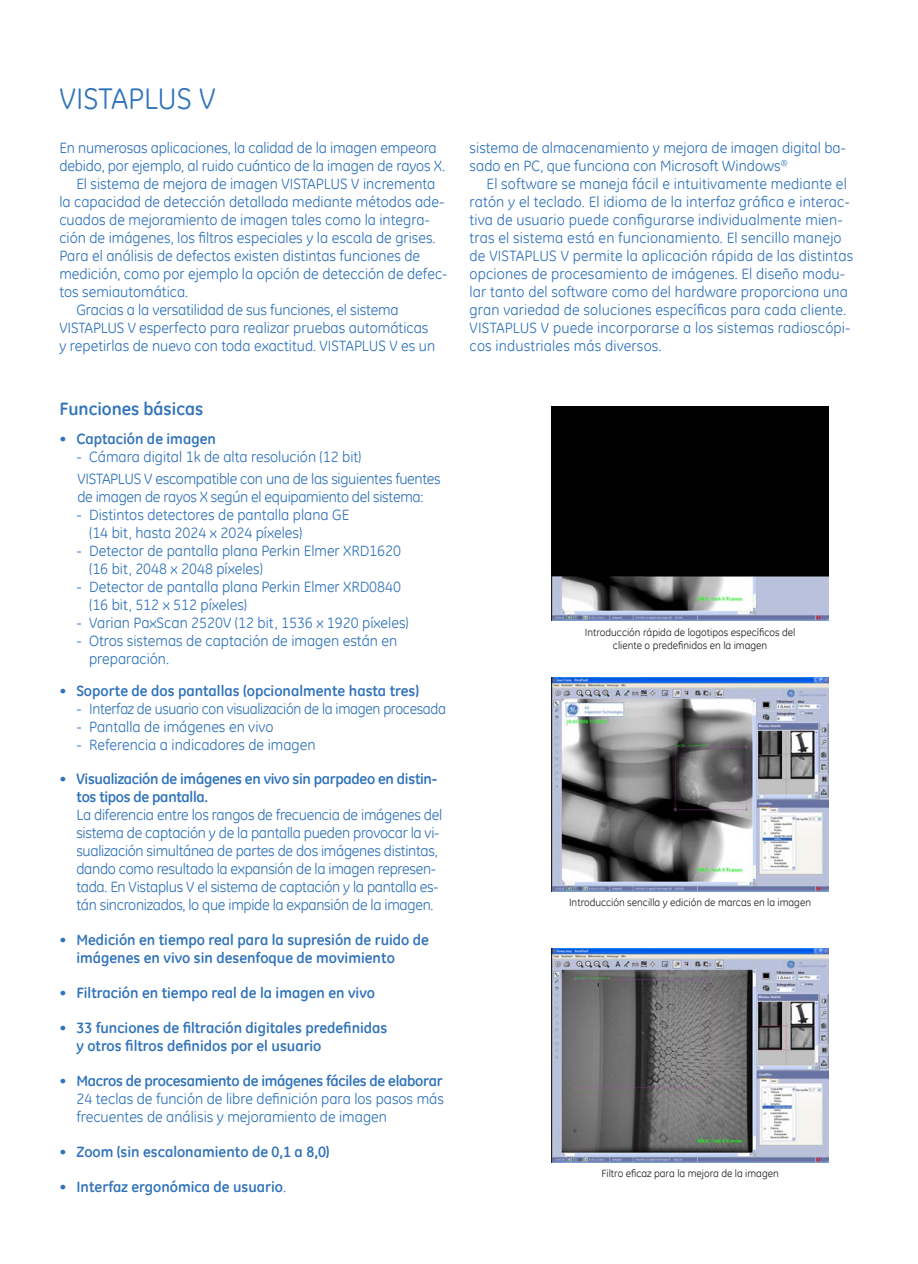
<style>
.page{position:relative;width:918px;height:1264px;background:#fff}
.page>*{position:absolute;margin:0;border:0;box-sizing:border-box;transform-origin:0 0}
.t1{font:30px "GE Inspira";color:#3073ba}
.t2{font:700 18px "GE Inspira";color:#3073ba}
.Aufzaehlung_1{font:15px/18px "GE Inspira";color:#3073ba}
.Aufzaehlung_1-2{font:15px/18px "GE Inspira";letter-spacing:-.02em;color:#3073ba}
.Absatzformat_2{font:15px/18px "GE Inspira";color:#3073ba}
.Aufzaehlung_1-3{font:700 15px/18px "GE Inspira";color:#3073ba}
.Absatzformat_2-2{font:15px "GE Inspira";letter-spacing:-.02em;color:#3073ba}
.Aufzaehlung_1-4{font:700 15px "GE Inspira";letter-spacing:-.02em;color:#3073ba}
.Absatzformat_2-3{font:700 15px "GE Inspira";color:#3073ba}
.Aufzaehlung_1-5{font:10.5px/12.6px "GE Inspira";color:#231f20;text-align:center}
.s1{font-weight:400}
.s2{font-weight:700}
</style>
<div class="page">
<img style="left:552px;top:677px;width:276px;height:214px">
<img style="left:552px;top:948px;width:276px;height:214px">
<img style="left:552px;top:406px;width:276px;height:214px">
<p class="t1" style="left:59px;top:79px;width:158px">VISTAPLUS V</p>
<p class="Aufzaehlung_1" style="left:59px;top:138px;width:387px">En numerosas aplicaciones, la calidad de la imagen empeora debido, por ejemplo, al ruido cuántico de la imagen de rayos X.</p>
<p class="Aufzaehlung_1" style="left:59px;top:174px;width:390px;text-indent:17px">El sistema de mejora de imagen VISTAPLUS V incrementa la capacidad de detección detallada mediante métodos ade&shy;cuados de mejoramiento de imagen tales como la integra&shy;ción de imágenes, los filtros especiales y la escala de grises.<br>Para el análisis de defectos existen distintas funciones de medición, como por ejemplo la opción de detección de defec&shy;tos semiautomática.</p>
<p class="Aufzaehlung_1" style="left:59px;top:300px;width:377px;text-indent:17px">Gracias a la versatilidad de sus funciones, el sistema<br>VISTAPLUS V esperfecto para realizar pruebas automáticas y repetirlas de nuevo con toda exactitud. VISTAPLUS V es un</p>
<p class="t2" style="left:59px;top:397px;width:145px">Funciones básicas</p>
<p class="Aufzaehlung_1-3" style="left:59px;top:429px;width:158px"><span class="s1">•</span> Captación de imagen</p>
<p class="Absatzformat_2" style="left:76px;top:447px;width:287px">- Cámara digital 1k de alta resolución (12 bit)</p>
<p class="Aufzaehlung_1-2" style="left:77px;top:470px;width:365px">VISTAPLUS V escompatible con una de las siguientes fuentes de imagen de rayos X según el equipamiento del sistema:</p>
<p class="Absatzformat_2" style="left:89px;top:506px;width:262px;text-indent:-13px">- Distintos detectores de pantalla plana GE (14 bit, hasta 2024 x 2024 píxeles)</p>
<p class="Absatzformat_2" style="left:89px;top:542px;width:313px;text-indent:-13px">- Detector de pantalla plana Perkin Elmer XRD1620 (16 bit, 2048 x 2048 píxeles)</p>
<p class="Absatzformat_2" style="left:89px;top:578px;width:313px;text-indent:-13px">- Detector de pantalla plana Perkin Elmer XRD0840 (16 bit, 512 x 512 píxeles)</p>
<p class="Absatzformat_2" style="left:76px;top:614px;width:334px">- Varian PaxScan 2520V (12 bit, 1536 x 1920 píxeles)</p>
<p class="Absatzformat_2" style="left:89px;top:632px;width:310px;text-indent:-13px">- Otros sistemas de captación de imagen están en preparación.</p>
<p class="Aufzaehlung_1-3" style="left:59px;top:682px;width:361px"><span class="s1">•</span> Soporte de dos pantallas (opcionalmente hasta tres)</p>
<p class="Absatzformat_2-2" style="left:76px;top:699px;width:371px">- Interfaz de usuario con visualización de la imagen procesada</p>
<p class="Absatzformat_2" style="left:76px;top:718px;width:199px">- Pantalla de imágenes en vivo</p>
<p class="Absatzformat_2" style="left:76px;top:736px;width:241px">- Referencia a indicadores de imagen</p>
<p class="Aufzaehlung_1-2" style="left:76px;top:769px;width:367px;text-indent:-17px">• <span class="s2">Visualización de imágenes en vivo sin parpadeo en distin&shy;tos tipos de pantalla.<br></span>La diferencia entre los rangos de frecuencia de imágenes del sistema de captación y de la pantalla pueden provocar la vi&shy;sualización simultánea de partes de dos imágenes distintas, dando como resultado la expansión de la imagen represen&shy;tada. En Vistaplus V el sistema de captación y la pantalla es&shy;tán sincronizados, lo que impide la expansión de la imagen.</p>
<p class="Aufzaehlung_1-3" style="left:76px;top:930px;width:354px;text-indent:-17px"><span class="s1">•</span> Medición en tiempo real para la supresión de ruido de imágenes en vivo sin desenfoque de movimiento</p>
<p class="Aufzaehlung_1-3" style="left:59px;top:983px;width:317px"><span class="s1">•</span> Filtración en tiempo real de la imagen en vivo</p>
<p class="Aufzaehlung_1-3" style="left:59px;top:1018px;width:330px"><span class="s1">•</span> 33 funciones de filtración digitales predefinidas</p>
<p class="Absatzformat_2-3" style="left:76px;top:1036px;width:247px">y otros filtros definidos por el usuario</p>
<p class="Aufzaehlung_1-4" style="left:59px;top:1071px;width:385px"><span class="s1">•</span> Macros de procesamiento de imágenes fáciles de elaborar</p>
<p class="Aufzaehlung_1" style="left:76px;top:1089px;width:369px">24 teclas de función de libre definición para los pasos más frecuentes de análisis y mejoramiento de imagen</p>
<p class="Aufzaehlung_1-3" style="left:59px;top:1142px;width:272px"><span class="s1">•</span> Zoom (sin escalonamiento de 0,1 a 8,0)</p>
<p class="Aufzaehlung_1-3" style="left:59px;top:1177px;width:228px"><span class="s1">•</span> Interfaz ergonómica de usuario<span class="s1">.</span></p>
<p class="Aufzaehlung_1" style="left:470px;top:138px;width:378px">sistema de almacenamiento y mejora de imagen digital ba&shy;sado en PC, que funciona con Microsoft Windows<sup>®</sup></p>
<p class="Aufzaehlung_1" style="left:470px;top:174px;width:385px;text-indent:17px">El software se maneja fácil e intuitivamente mediante el ratón y el teclado. El idioma de la interfaz gráfica e interac&shy;tiva de usuario puede configurarse individualmente mien&shy;tras el sistema está en funcionamiento. El sencillo manejo de VISTAPLUS V permite la aplicación rápida de las distintas opciones de procesamiento de imágenes. El diseño modu&shy;lar tanto del software como del hardware proporciona una gran variedad de soluciones específicas para cada cliente.<br>VISTAPLUS V puede incorporarse a los sistemas radioscópi&shy;cos industriales más diversos.</p>
<p class="Aufzaehlung_1-5" style="left:585px;top:626px;width:212px">Introducción rápida de logotipos específicos del cliente o predefinidos en la imagen</p>
<p class="Aufzaehlung_1-5" style="left:569px;top:895px;width:244px">Introducción sencilla y edición de marcas en la imagen</p>
<p class="Aufzaehlung_1-5" style="left:601px;top:1167px;width:179px">Filtro eficaz para la mejora de la imagen</p>
</div>
